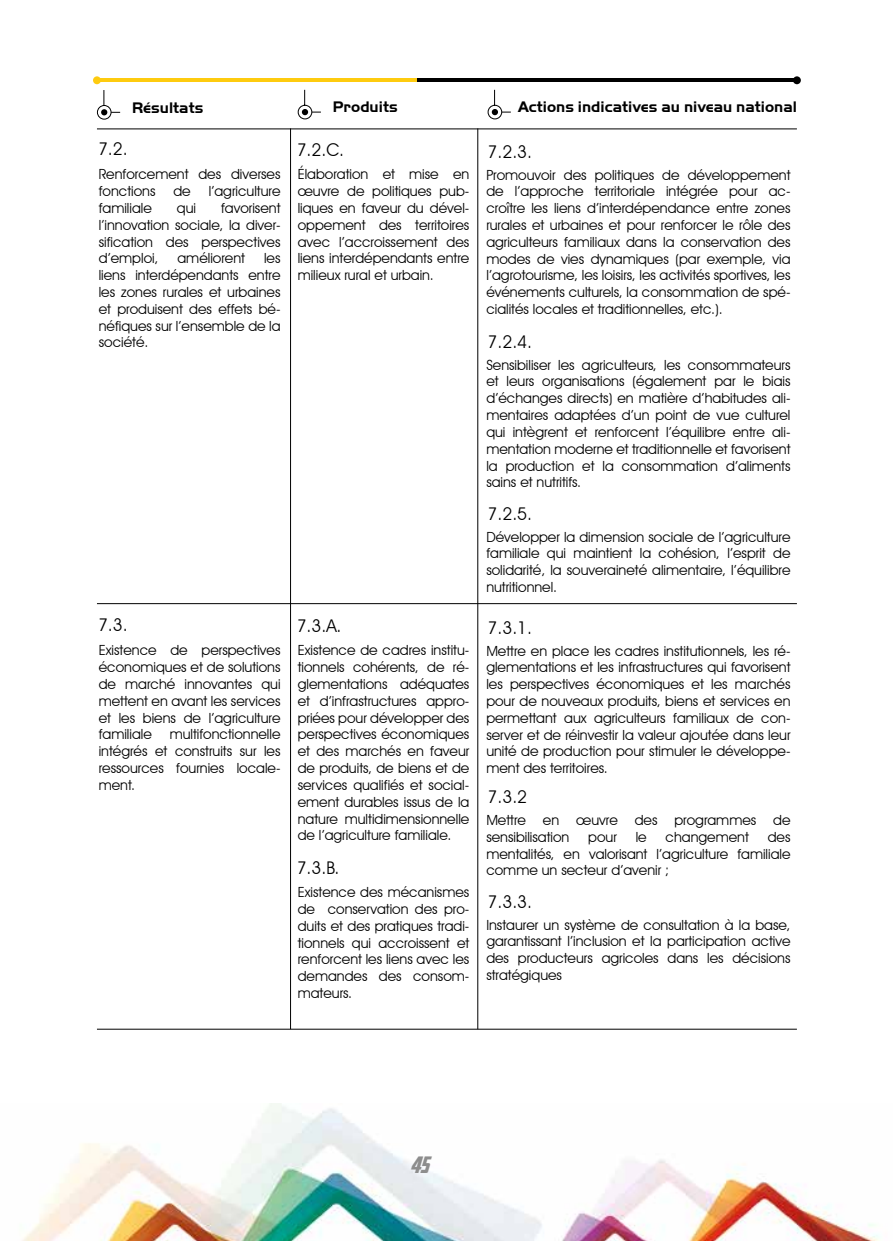
<style>
.page{position:relative;width:893px;height:1241px;background:#fff}
.page>*{position:absolute;margin:0;border:0;box-sizing:border-box;transform-origin:0 0}
.t1{font:22.75px "Avengeance Heroic Avenger Normal";color:#8d8d8d}
.t2{font:17.5px "Avant Garde IT Cby BT";color:#000}
.t3{font:700 15.75px "Handel Got D";color:#000}
.t4{font:14px/16.8px "Avant Garde IT Cby BT";color:#000;text-align:justify}
</style>
<div class="page">
<img style="left:23px;top:1103px;width:856px;height:137px">
<svg style="left:96px;top:90px;width:24px;height:30px"></svg>
<svg style="left:297px;top:89px;width:24px;height:31px"></svg>
<svg style="left:487px;top:89px;width:24px;height:31px"></svg>
<hr style="left:290px;top:128px;width:1px;height:901px;background:#000">
<hr style="left:477px;top:128px;width:1px;height:901px;background:#000">
<hr style="left:97px;top:128px;width:700px;height:1px;background:#000">
<hr style="left:97px;top:603px;width:700px;height:1px;background:#000">
<hr style="left:97px;top:1028px;width:700px;height:1px;background:#000">
<div style="left:793px;top:76px;width:8px;height:8px;background:#000;border-radius:50%"></div>
<hr style="left:417px;top:78px;width:377px;height:4px;background:#000">
<hr style="left:100px;top:78px;width:317px;height:4px;background:#fecb0f">
<div style="left:93px;top:76px;width:8px;height:8px;background:#fecb0f;border-radius:50%"></div>
<p class="t3" style="left:132px;top:98px;width:73px">Résultats</p>
<p class="t3" style="left:333px;top:98px;width:66px">Produits</p>
<p class="t3" style="left:518px;top:98px;width:281px">Actions indicatives au niveau national</p>
<p class="t2" style="left:98px;top:138px;width:31px">7.2.</p>
<p class="t4" style="left:99px;top:166px;width:183px">Renforcement des diverses fonctions</p>
<p class="t4" style="left:173px;top:183px;width:19px">de</p>
<p class="t4" style="left:209px;top:183px;width:73px">l’agriculture</p>
<p class="t4" style="left:99px;top:199px;width:55px">familiale</p>
<p class="t4" style="left:177px;top:199px;width:21px">qui</p>
<p class="t4" style="left:99px;top:199px;width:183px;text-indent:122px">favorisent l’innovation sociale, la diver&shy;sification des perspectives d’emploi,</p>
<p class="t4" style="left:177px;top:250px;width:69px">améliorent</p>
<p class="t4" style="left:99px;top:250px;width:183px;text-indent:165px">les liens interdépendants entre les zones rurales et urbaines et produisent des effets bé&shy;néfiques sur l’ensemble de la société.</p>
<p class="t2" style="left:98px;top:614px;width:31px">7.3.</p>
<p class="t4" style="left:99px;top:641px;width:183px">Existence de perspectives économiques et de solutions de marché innovantes qui mettent en avant les services et les biens de l’agriculture familiale</p>
<p class="t4" style="left:99px;top:725px;width:183px;text-indent:71px">multifonctionnelle intégrés et construits sur les ressources fournies locale&shy;ment.</p>
<p class="t2" style="left:297px;top:139px;width:49px">7.2.C.</p>
<p class="t4" style="left:298px;top:166px;width:173px">Élaboration et mise en œuvre de politiques pub&shy;liques en faveur du dével&shy;oppement des territoires avec l’accroissement des liens interdépendants entre milieux rural et urbain.</p>
<p class="t2" style="left:297px;top:615px;width:46px">7.3.A.</p>
<p class="t4" style="left:298px;top:641px;width:173px">Existence de cadres institu&shy;tionnels cohérents, de ré&shy;glementations adéquates et d’infrastructures appro&shy;priées pour développer des perspectives économiques et des marchés en faveur de produits, de biens et de services qualifiés et social&shy;ement durables issus de la nature multidimensionnelle de l’agriculture familiale.</p>
<p class="t2" style="left:297px;top:857px;width:44px">7.3.B.</p>
<p class="t4" style="left:298px;top:883px;width:173px">Existence des mécanismes de conservation des pro&shy;duits et des pratiques tradi&shy;tionnels qui accroissent et renforcent les liens avec les demandes des consom&shy;mateurs.</p>
<p class="t2" style="left:488px;top:141px;width:46px">7.2.3.</p>
<p class="t4" style="left:486px;top:166px;width:306px">Promouvoir des politiques de développement de l’approche territoriale intégrée pour ac&shy;croître les liens d’interdépendance entre zones rurales et urbaines et pour renforcer le rôle des agriculteurs familiaux dans la conservation des modes de vies dynamiques (par exemple, via l’agrotourisme, les loisirs, les activités sportives, les événements culturels, la consommation de spé&shy;cialités locales et traditionnelles, etc.).</p>
<p class="t2" style="left:488px;top:331px;width:46px">7.2.4.</p>
<p class="t4" style="left:486px;top:356px;width:306px">Sensibiliser les agriculteurs, les consommateurs et leurs organisations (également par le biais d’échanges directs) en matière d’habitudes ali&shy;mentaires adaptées d’un point de vue culturel qui intègrent et renforcent l’équilibre entre ali&shy;mentation moderne et traditionnelle et favorisent la production et la consommation d’aliments sains et nutritifs.</p>
<p class="t2" style="left:488px;top:503px;width:46px">7.2.5.</p>
<p class="t4" style="left:486px;top:528px;width:306px">Développer la dimension sociale de l’agriculture familiale qui maintient la cohésion, l’esprit de solidarité, la souveraineté alimentaire, l’équilibre nutritionnel.</p>
<p class="t2" style="left:488px;top:617px;width:46px">7.3.1.</p>
<p class="t4" style="left:486px;top:642px;width:306px">Mettre en place les cadres institutionnels, les ré&shy;glementations et les infrastructures qui favorisent les perspectives économiques et les marchés pour de nouveaux produits, biens et services en permettant aux agriculteurs familiaux de con&shy;server et de réinvestir la valeur ajoutée dans leur unité de production pour stimuler le développe&shy;ment des territoires.</p>
<p class="t2" style="left:488px;top:786px;width:41px">7.3.2</p>
<p class="t4" style="left:486px;top:811px;width:306px">Mettre en œuvre des programmes de sensibilisation</p>
<p class="t4" style="left:486px;top:828px;width:306px;text-indent:281px">des mentalités, en valorisant l’agriculture familiale comme un secteur d’avenir ;</p>
<p class="t4" style="left:588px;top:828px;width:30px">pour</p>
<p class="t4" style="left:636px;top:828px;width:13px">le</p>
<p class="t4" style="left:666px;top:828px;width:85px">changement</p>
<p class="t2" style="left:488px;top:890px;width:46px">7.3.3.</p>
<p class="t4" style="left:486px;top:915px;width:306px">Instaurer un système de consultation à la base, garantissant l’inclusion et la participation active des producteurs agricoles dans les décisions stratégiques</p>
<h1 class="t1" style="left:410px;top:1149px;width:20px">45</h1>
</div>
